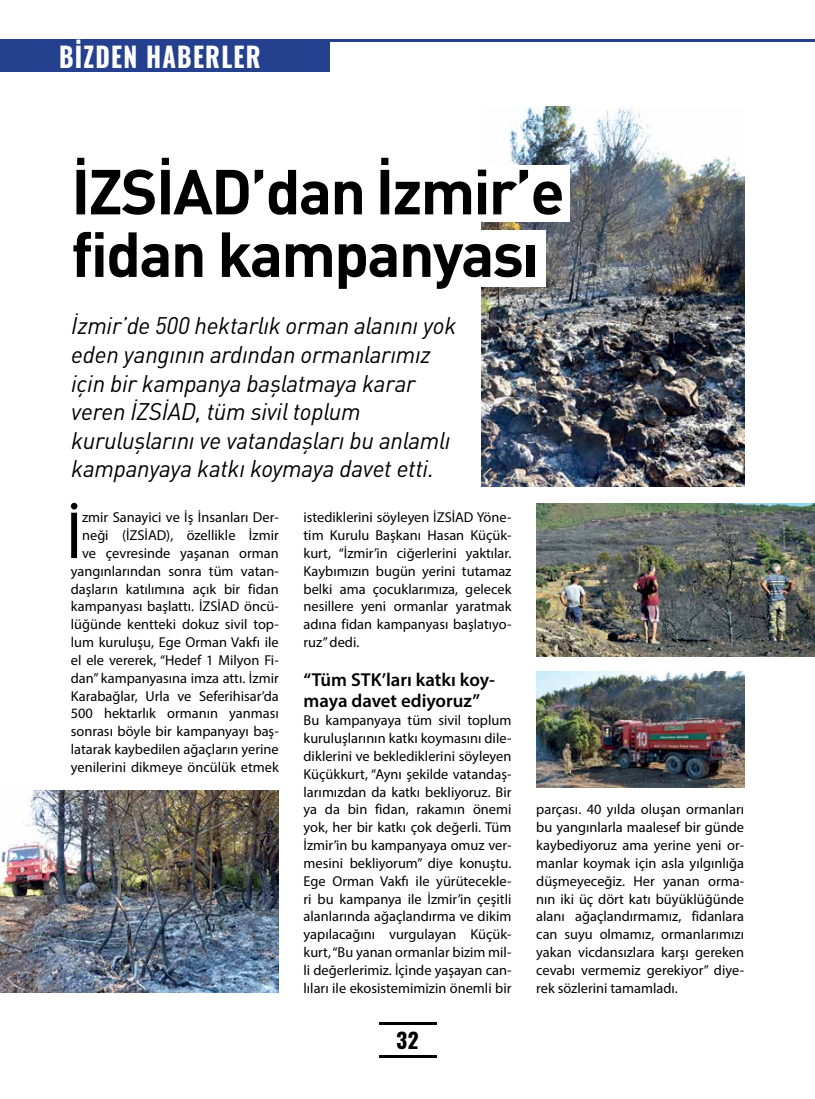
<style>
.page{position:relative;width:815px;height:1099px;background:#fff}
.page>*{position:absolute;margin:0;border:0;box-sizing:border-box;transform-origin:0 0}
.t1{font:67.25px "Myriad Pro";color:#000}
.t2{font:700 62.5px/62.5px "DIN Pro";letter-spacing:-.03em;color:#000}
.t3{font:700 27.5px "Oswald";letter-spacing:.05em;color:#fff;scale:.9 1}
.t4{font:italic 23.75px/28.5px "DIN Pro";letter-spacing:-.01em;color:#000}
.t5{font:700 21.25px "Oswald";color:#000}
.t6{font:600 18.75px/21.2px "Myriad Pro";color:#000}
.t7{font:14.38px/17.8px "Myriad Pro";color:#000;text-align:justify}
</style>
<div class="page">
<hr style="left:325px;top:39px;width:490px;height:3px;background:#24408e">
<hr style="left:379px;top:1055px;width:57px;height:3px;background:#000">
<hr style="left:379px;top:1021px;width:57px;height:3px;background:#000">
<div style="left:0;top:39px;width:330px;height:33px;background:#24408e"></div>
<img style="left:482px;top:106px;width:262px;height:380px">
<img style="left:536px;top:503px;width:279px;height:153px">
<img style="left:536px;top:671px;width:208px;height:116px">
<img style="left:0;top:790px;width:279px;height:202px">
<div style="left:410px;top:165px;width:160px;height:56px;background:#fff"></div>
<div style="left:386px;top:230px;width:160px;height:57px;background:#fff"></div>
<h3 class="t3" style="left:59px;top:38px;width:226px">BİZDEN HABERLER</h3>
<h2 class="t2" style="left:71px;top:153px;width:495px">İZSİAD’dan İzmir’e fidan kampanyası</h2>
<h3 class="t4" style="left:71px;top:309px;width:387px">İzmir’de 500 hektarlık orman alanını yok eden yangının ardından ormanlarımız için bir kampanya başlatmaya karar veren İZSİAD, tüm sivil toplum kuruluşlarını ve vatandaşları bu anlamlı kampanyaya katkı koymaya davet etti.</h3>
<h1 class="t1" style="left:66px;top:494px;width:18px">İ</h1>
<p class="t7" style="left:71px;top:508px;width:209px;text-align:right">zmir Sanayici ve İş İnsanları Der&shy;neği (İZSİAD), özellikle İzmir ve çevresinde yaşanan orman yangınlarından sonra tüm vatan&shy;daşların katılımına açık bir fidan kampanyası başlattı. İZSİAD öncü&shy;lüğünde kentteki dokuz sivil top&shy;lum kuruluşu, Ege Orman Vakfı ile el ele vererek, “Hedef 1 Milyon Fi&shy;dan” kampanyasına imza attı. İzmir Karabağlar, Urla ve Seferihisar’da 500 hektarlık ormanın yanması sonrası böyle bir kampanyayı baş&shy;latarak kaybedilen ağaçların yerine yenilerini dikmeye öncülük etmek</p>
<p class="t7" style="left:304px;top:508px;width:209px">istediklerini söyleyen İZSİAD Yöne&shy;tim Kurulu Başkanı Hasan Küçük&shy;kurt, “İzmir’in ciğerlerini yaktılar.<br>Kaybımızın bugün yerini tutamaz belki ama çocuklarımıza, gelecek nesillere yeni ormanlar yaratmak adına fidan kampanyası başlatıyo&shy;ruz” dedi.</p>
<h3 class="t6" style="left:304px;top:668px;width:193px">“Tüm STK’ları katkı koy&shy;maya davet ediyoruz”</h3>
<p class="t7" style="left:304px;top:711px;width:209px">Bu kampanyaya tüm sivil toplum kuruluşlarının katkı koymasını dile&shy;diklerini ve beklediklerini söyleyen Küçükkurt, “Aynı şekilde vatandaş&shy;larımızdan da katkı bekliyoruz. Bir ya da bin fidan, rakamın önemi yok, her bir katkı çok değerli. Tüm İzmir’in bu kampanyaya omuz ver&shy;mesini bekliyorum” diye konuştu.<br>Ege Orman Vakfı ile yürütecekle&shy;ri bu kampanya ile İzmir’in çeşitli alanlarında ağaçlandırma ve dikim yapılacağını vurgulayan Küçük&shy;kurt, “Bu yanan ormanlar bizim mil&shy;li değerlerimiz. İçinde yaşayan can&shy;lıları ile ekosistemimizin önemli bir</p>
<h3 class="t5" style="left:396px;top:1025px;width:24px">32</h3>
<p class="t7" style="left:536px;top:800px;width:209px">parçası. 40 yılda oluşan ormanları bu yangınlarla maalesef bir günde kaybediyoruz ama yerine yeni or&shy;manlar koymak için asla yılgınlığa düşmeyeceğiz. Her yanan orma&shy;nın iki üç dört katı büyüklüğünde alanı ağaçlandırmamız, fidanlara can suyu olmamız, ormanlarımızı yakan vicdansızlara karşı gereken cevabı vermemiz gerekiyor” diye&shy;rek sözlerini tamamladı.</p>
</div>
